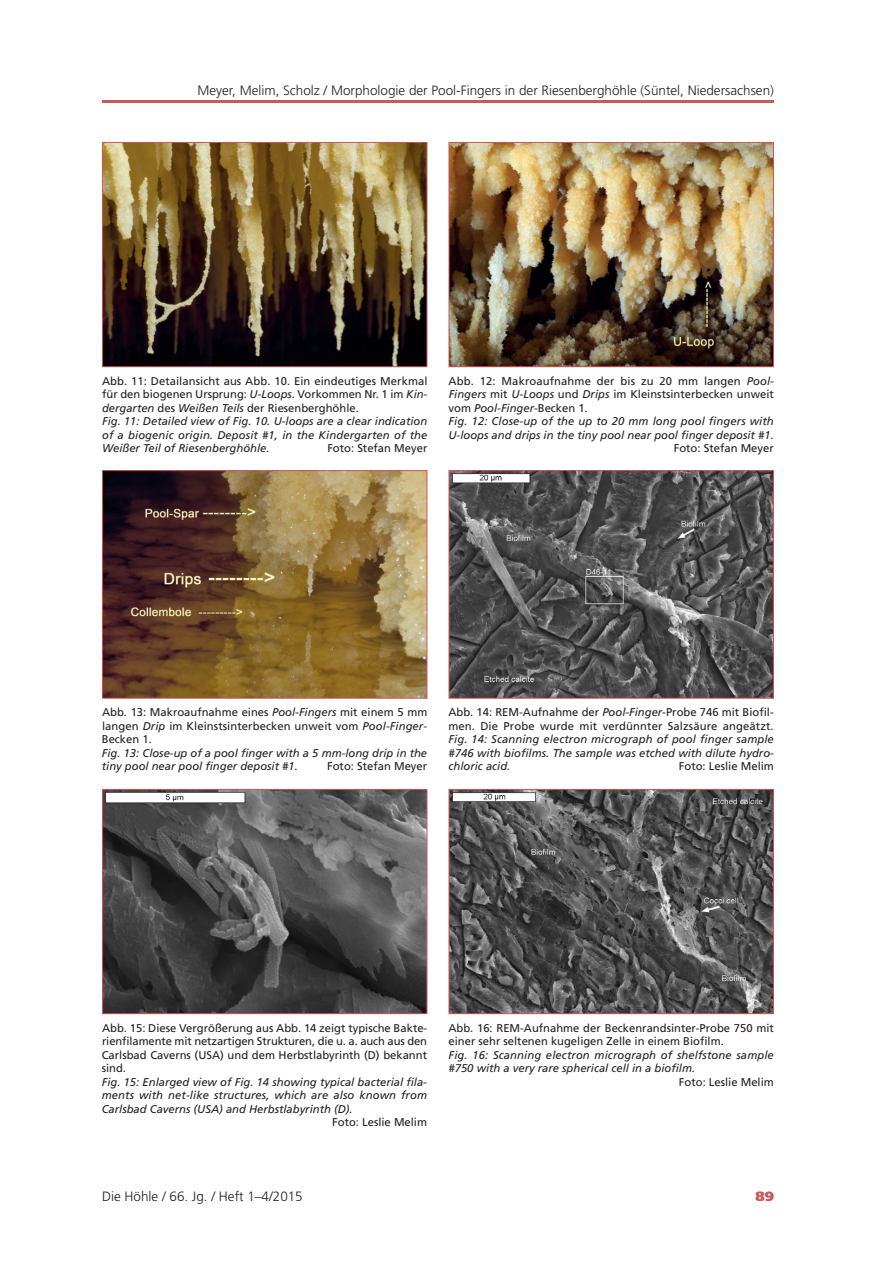
<style>
.page{position:relative;width:893px;height:1263px;background:#fff}
.page>*{position:absolute;margin:0;border:0;box-sizing:border-box;transform-origin:0 0}
.t1{font:300 13.5px "Frutiger";color:#231f20}
.t2{font:900 13.5px "Frutiger";color:#c75b59}
.t3{font:italic 11.25px/13.5px "Frutiger";color:#231f20}
.t4{font:11.25px/13.5px "Frutiger";color:#231f20;text-align:justify}
.s1{font-style:normal}
.s2{font-style:italic}
</style>
<div class="page">
<hr style="left:102px;top:100px;width:672px;height:3px;background:#c75b59">
<img style="left:104px;top:144px;width:321px;height:221px">
<div style="left:102px;top:142px;width:325px;height:225px;border:1px solid #c75b59"></div>
<img style="left:451px;top:144px;width:321px;height:221px">
<div style="left:449px;top:142px;width:325px;height:225px;border:1px solid #c75b59"></div>
<img style="left:104px;top:472px;width:321px;height:225px">
<div style="left:102px;top:470px;width:325px;height:229px;border:1px solid #c75b59"></div>
<img style="left:451px;top:472px;width:321px;height:225px">
<div style="left:449px;top:470px;width:325px;height:229px;border:1px solid #c75b59"></div>
<img style="left:104px;top:791px;width:321px;height:221px">
<div style="left:102px;top:789px;width:325px;height:225px;border:1px solid #c75b59"></div>
<img style="left:451px;top:791px;width:321px;height:221px">
<div style="left:449px;top:789px;width:325px;height:225px;border:1px solid #c75b59"></div>
<p class="t1" style="left:197px;top:85px;width:578px">Meyer, Melim, Scholz / Morphologie der Pool-Fingers in der Riesenberghöhle (Süntel, Niedersachsen)</p>
<p class="t3" style="left:102px;top:375px;width:327px"><span class="s1">Abb. 11: Detailansicht aus Abb. 10. Ein eindeutiges Merkmal für den biogenen Ursprung:</span> U-Loops<span class="s1">. Vorkommen Nr. 1 im</span> Kin&shy;dergarten <span class="s1">des</span> Weißen Teils <span class="s1">der Riesenberghöhle.<br></span>Fig. 11: Detailed view of Fig. 10. U-loops are a clear indication of a biogenic origin. Deposit #1, in the Kindergarten of the Weißer Teil of Riesenberghöhle.</p>
<p class="t4" style="left:327px;top:443px;width:102px">Foto: Stefan Meyer</p>
<p class="t3" style="left:448px;top:375px;width:327px"><span class="s1">Abb. 12: Makroaufnahme der bis zu 20 mm langen</span> Pool-Fingers <span class="s1">mit</span> U-Loops <span class="s1">und</span> Drips <span class="s1">im Kleinstsinterbecken unweit vom</span> Pool-Finger<span class="s1">-Becken 1.<br></span>Fig. 12: Close-up of the up to 20 mm long pool fingers with U-loops and drips in the tiny pool near pool finger deposit #1.</p>
<p class="t4" style="left:674px;top:443px;width:102px">Foto: Stefan Meyer</p>
<p class="t4" style="left:102px;top:707px;width:327px">Abb. 13: Makroaufnahme eines <span class="s2">Pool-Fingers</span> mit einem 5 mm langen <span class="s2">Drip</span> im Kleinstsinterbecken unweit vom <span class="s2">Pool-Finger</span>-Becken 1.</p>
<p class="t3" style="left:102px;top:747px;width:327px">Fig. 13: Close-up of a pool finger with a 5 mm-long drip in the tiny pool near pool finger deposit #1.</p>
<p class="t4" style="left:327px;top:761px;width:102px">Foto: Stefan Meyer</p>
<p class="t4" style="left:448px;top:707px;width:327px">Abb. 14: REM-Aufnahme der <span class="s2">Pool-Finger</span>-Probe 746 mit Biofil&shy;men. Die Probe wurde mit verdünnter Salzsäure angeätzt.</p>
<p class="t3" style="left:448px;top:734px;width:327px;text-align:justify">Fig. 14: Scanning electron micrograph of pool finger sample #746 with biofilms. The sample was etched with dilute hydro&shy;chloric acid.</p>
<p class="t4" style="left:679px;top:761px;width:97px">Foto: Leslie Melim</p>
<p class="t4" style="left:102px;top:1022px;width:327px">Abb. 15: Diese Vergrößerung aus Abb. 14 zeigt typische Bakte&shy;rienfilamente mit netzartigen Strukturen, die u. a. auch aus den Carlsbad Caverns (USA) und dem Herbstlabyrinth (D) bekannt sind.</p>
<p class="t3" style="left:102px;top:1076px;width:327px;text-align:justify">Fig. 15: Enlarged view of Fig. 14 showing typical bacterial fila&shy;ments with net-like structures, which are also known from Carlsbad Caverns (USA) and Herbstlabyrinth (D).</p>
<p class="t4" style="left:332px;top:1116px;width:96px">Foto: Leslie Melim</p>
<p class="t4" style="left:448px;top:1022px;width:327px">Abb. 16: REM-Aufnahme der Beckenrandsinter-Probe 750 mit einer sehr seltenen kugeligen Zelle in einem Biofilm.</p>
<p class="t3" style="left:449px;top:1049px;width:327px">Fig. 16: Scanning electron micrograph of shelfstone sample #750 with a very rare spherical cell in a biofilm.</p>
<p class="t4" style="left:679px;top:1076px;width:96px">Foto: Leslie Melim</p>
<p class="t1" style="left:102px;top:1191px;width:202px">Die Höhle / 66. Jg. / Heft 1–4/2015</p>
<p class="t2" style="left:755px;top:1191px;width:20px">89</p>
</div>
